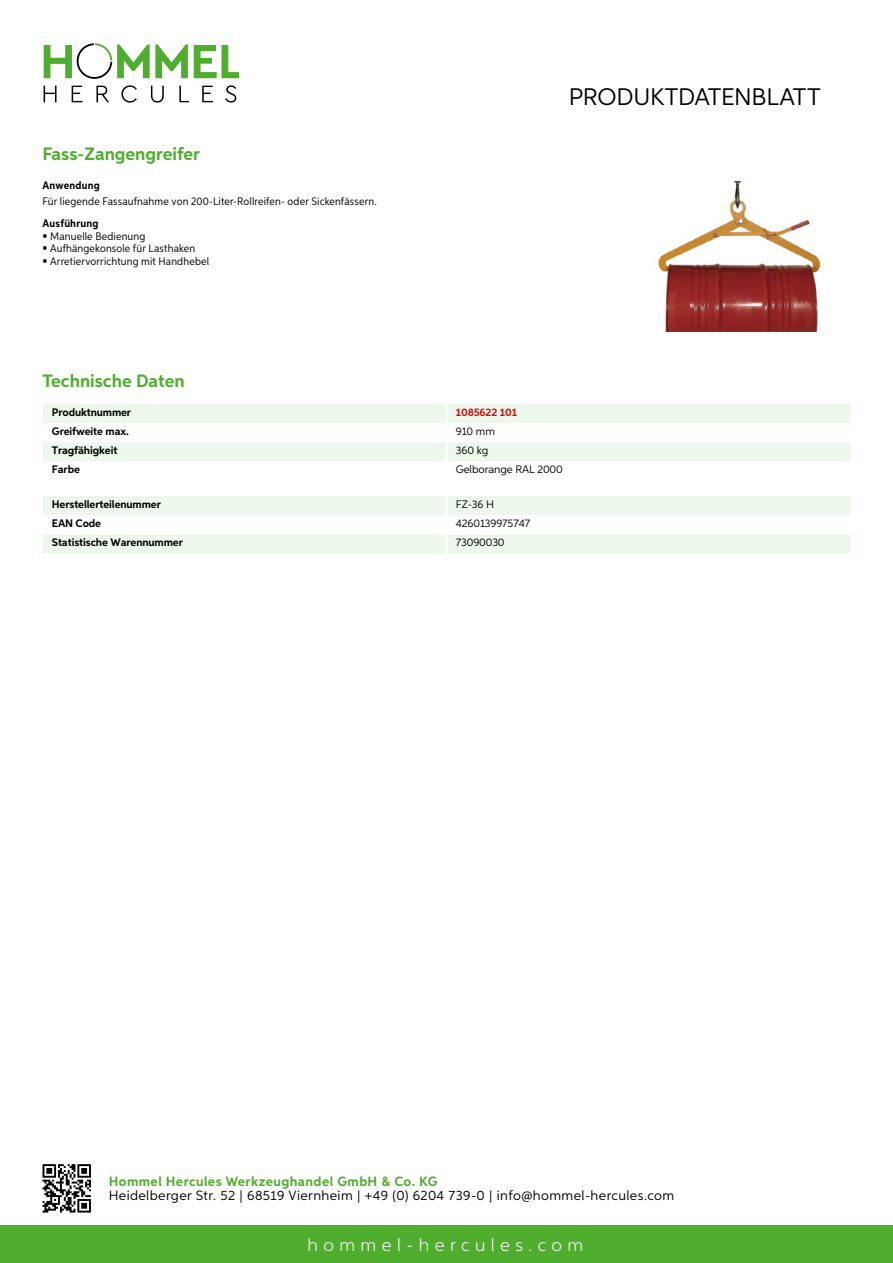
<style>
.page{position:relative;width:893px;height:1263px;background:#fff}
.page>*{position:absolute;margin:0;border:0;box-sizing:border-box;transform-origin:0 0}
.t1{font:24px "Aspira";letter-spacing:-.01em;color:#000}
.t2{font:700 18px "Aspira";color:#50ae2f}
.t3{font:300 18px "Aspira";letter-spacing:.3em;color:#fff}
.t4{font:13.5px "Aspira";letter-spacing:.03em;color:#000}
.t5{font:700 13.5px "Aspira";letter-spacing:.03em;color:#50ae2f}
.t6{font:10.95px/12.8px "Aspira Nar";letter-spacing:.015em;color:#000}
.t7{font:700 10.95px "Aspira";letter-spacing:-.01em;color:#000}
.t8{font:10.95px "Aspira";letter-spacing:-.01em;color:#000}
.t9{font:700 10.95px "Aspira Nar";letter-spacing:.02em;color:#000}
.t10{font:700 10.95px "Aspira";letter-spacing:-.01em;color:#cd1013}
</style>
<div class="page">
<div style="left:0;top:1226px;width:893px;height:37px;background:#50ae2f"></div>
<svg style="left:43px;top:1164px;width:48px;height:48px"></svg>
<svg style="left:194px;top:45px;width:45px;height:33px"></svg>
<svg style="left:44px;top:43px;width:144px;height:36px"></svg>
<svg style="left:44px;top:86px;width:13px;height:16px"></svg>
<svg style="left:72px;top:86px;width:10px;height:16px"></svg>
<svg style="left:96px;top:86px;width:13px;height:16px"></svg>
<svg style="left:121px;top:85px;width:16px;height:18px"></svg>
<svg style="left:151px;top:86px;width:13px;height:17px"></svg>
<svg style="left:179px;top:86px;width:10px;height:16px"></svg>
<svg style="left:202px;top:86px;width:11px;height:16px"></svg>
<svg style="left:225px;top:85px;width:11px;height:18px"></svg>
<div style="left:43px;top:404px;width:807px;height:19px;background:#eef7eb"></div>
<div style="left:43px;top:442px;width:807px;height:19px;background:#eef7eb"></div>
<hr style="left:445px;top:404px;width:3px;height:19px;background:#fff">
<hr style="left:445px;top:442px;width:3px;height:19px;background:#fff">
<svg style="left:43px;top:496px;width:807px;height:57px"></svg>
<hr style="left:445px;top:534px;width:3px;height:19px;background:#fff">
<img style="left:658px;top:181px;width:163px;height:150px">
<h2 class="t2" style="left:43px;top:142px;width:159px">Fass-Zangengreifer</h2>
<p class="t9" style="left:43px;top:179px;width:59px">Anwendung</p>
<p class="t6" style="left:43px;top:194px;width:336px">Für liegende Fassaufnahme von 200-Liter-Rollreifen- oder Sickenfässern.</p>
<p class="t9" style="left:43px;top:216px;width:58px">Ausführung</p>
<p class="t6" style="left:50px;top:229px;width:161px">Manuelle Bedienung<br>Aufhängekonsole für Lasthaken<br>Arretiervorrichtung mit Handhebel</p>
<h1 class="t1" style="left:569px;top:82px;width:253px">Produktdatenblatt</h1>
<h2 class="t2" style="left:43px;top:370px;width:144px">Technische Daten</h2>
<p class="t7" style="left:52px;top:405px;width:81px">Produktnummer</p>
<p class="t10" style="left:456px;top:405px;width:63px">1085622 101</p>
<p class="t7" style="left:52px;top:425px;width:79px">Greifweite max.</p>
<p class="t8" style="left:456px;top:425px;width:41px">910 mm</p>
<p class="t7" style="left:52px;top:444px;width:67px">Tragfähigkeit</p>
<p class="t8" style="left:456px;top:444px;width:34px">360 kg</p>
<p class="t7" style="left:52px;top:463px;width:30px">Farbe</p>
<p class="t8" style="left:456px;top:463px;width:67px">Gelborange RAL</p>
<p class="t8" style="left:537px;top:463px;width:27px">2000</p>
<p class="t7" style="left:52px;top:497px;width:111px">Herstellerteilenummer</p>
<p class="t8" style="left:456px;top:497px;width:40px">FZ-36 H</p>
<p class="t7" style="left:52px;top:516px;width:51px">EAN Code</p>
<p class="t8" style="left:456px;top:517px;width:76px">4260139975747</p>
<p class="t7" style="left:52px;top:536px;width:132px">Statistische Warennummer</p>
<p class="t8" style="left:456px;top:536px;width:50px">73090030</p>
<p class="t5" style="left:109px;top:1172px;width:330px">Hommel Hercules Werkzeughandel GmbH &amp; Co. KG</p>
<p class="t4" style="left:109px;top:1187px;width:567px">Heidelberger Str. 52 | 68519 Viernheim | +49 (0) 6204 739-0 | info@hommel-hercules.com</p>
<h2 class="t3" style="left:307px;top:1234px;width:277px">hommel-hercules.com</h2>
</div>
